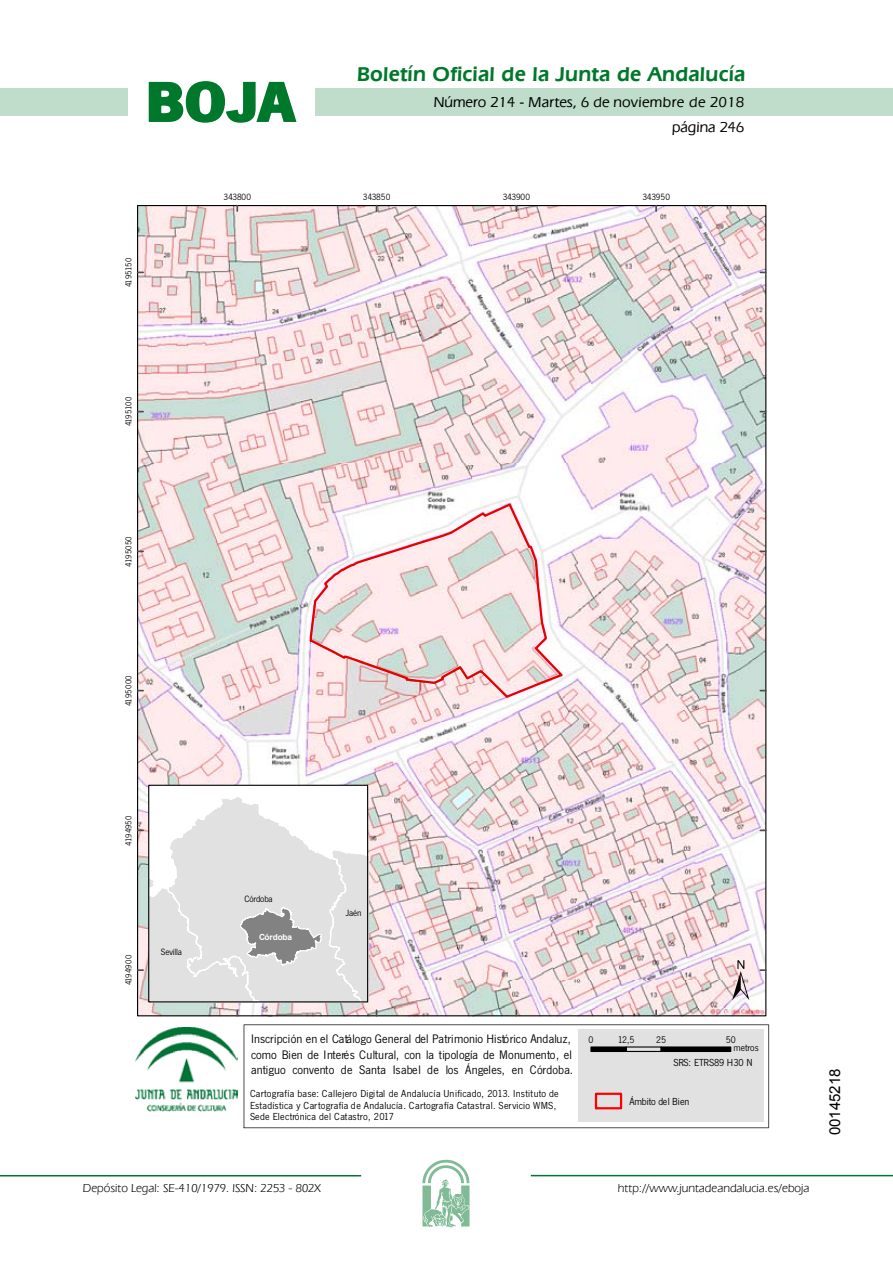
<style>
.page{position:relative;width:893px;height:1263px;background:#fff}
.page>*{position:absolute;margin:0;border:0;box-sizing:border-box;transform-origin:0 0}
.t1{font:700 57.75px "News Got T";color:#00782c;scale:1.14 1}
.t2{font:56.85px "ESRI North";color:#000}
.t3{font:600 21px "Eras IT Cby BT";letter-spacing:.01em;color:#00782c}
.t4{font:500 15px/24.5px "Eras IT Cby BT";color:#000;text-align:right}
.t5{font:15px "Arial";color:#000}
.t6{font:12.75px/15.3px "News Got T";letter-spacing:.005em;color:#000}
.t7{font:12px "Eras IT Cby BT";color:#000}
.t8{font:10.65px/11.4px "News Got T";letter-spacing:.02em;color:#000}
.t9{font:10.65px "News Got T";letter-spacing:-.015em;color:#000}
.t10{font:10.65px "News Got T";letter-spacing:-.01em;color:#000}
.t11{font:10.05px/8.9px "News Got T";color:#000}
.t12{font:9.45px "News Got T";letter-spacing:-.02em;color:#000}
.t13{font:8.85px "News Got T";letter-spacing:.005em;color:#000}
.t14{font:700 8.4px "Arial";letter-spacing:-.01em;color:#fff}
</style>
<div class="page">
<div style="left:315px;top:88px;width:577px;height:28px;background:#bfddca"></div>
<div style="left:0;top:88px;width:128px;height:28px;background:#bfddca"></div>
<hr style="left:0;top:1175px;width:361px;height:2px;background:#00782c">
<svg style="left:422px;top:1159px;width:47px;height:68px"></svg>
<hr style="left:531px;top:1175px;width:361px;height:1px;background:#00782c">
<svg style="left:148px;top:81px;width:149px;height:42px"></svg>
<div style="left:244px;top:1024px;width:525px;height:104px;border:1px solid #4e4e4e"></div>
<div style="left:578px;top:1030px;width:186px;height:92px;background:#e1e1e1"></div>
<img style="left:139px;top:207px;width:625px;height:807px">
<svg style="left:308px;top:502px;width:257px;height:198px"></svg>
<svg style="left:236px;top:1010px;width:2px;height:6px"></svg>
<svg style="left:515px;top:1010px;width:2px;height:6px"></svg>
<svg style="left:655px;top:1010px;width:2px;height:6px"></svg>
<hr style="left:591px;top:1047px;width:35px;height:4px;background:#000">
<div style="left:590px;top:1046px;width:36px;height:6px;border:1px solid #000"></div>
<div style="left:625px;top:1046px;width:36px;height:6px;border:1px solid #000"></div>
<hr style="left:661px;top:1047px;width:69px;height:4px;background:#000">
<div style="left:660px;top:1046px;width:71px;height:6px;border:1px solid #000"></div>
<div style="left:595px;top:1093px;width:27px;height:16px;border:2px solid #f00"></div>
<div style="left:149px;top:786px;width:218px;height:216px;background:#fff"></div>
<svg style="left:150px;top:797px;width:216px;height:203px"></svg>
<div style="left:148px;top:785px;width:220px;height:217px;border:1px solid #000"></div>
<img style="left:135px;top:1028px;width:103px;height:84px">
<h1 class="t1" style="left:145px;top:68px;width:133px">BOJA</h1>
<h3 class="t3" style="left:357px;top:62px;width:390px">Boletín Oficial de la Junta de Andalucía</h3>
<h3 class="t4" style="left:434px;top:90px;width:312px">Número 214 - Martes, 6 de noviembre de 2018 página 246</h3>
<p class="t12" style="left:224px;top:191px;width:29px">343800</p>
<p class="t12" style="left:363px;top:191px;width:29px">343850</p>
<p class="t12" style="left:502px;top:191px;width:29px">343900</p>
<p class="t12" style="left:642px;top:191px;width:29px">343950</p>
<p class="t13" style="left:123px;top:287px;width:31px;rotate:-90deg">4195150</p>
<p class="t13" style="left:123px;top:426px;width:31px;rotate:-90deg">4195100</p>
<p class="t13" style="left:123px;top:567px;width:32px;rotate:-90deg">4195050</p>
<p class="t13" style="left:123px;top:706px;width:32px;rotate:-90deg">4195000</p>
<p class="t13" style="left:123px;top:846px;width:32px;rotate:-90deg">4194950</p>
<p class="t13" style="left:123px;top:985px;width:32px;rotate:-90deg">4194900</p>
<p class="t12" style="left:161px;top:946px;width:22px">Sevilla</p>
<p class="t12" style="left:244px;top:894px;width:30px">Córdoba</p>
<p class="t14" style="left:259px;top:931px;width:35px">Córdoba</p>
<p class="t12" style="left:346px;top:907px;width:17px">Jaén</p>
<p class="t6" style="left:251px;top:1031px;width:323px">Inscripción en el Catálogo General del Patrimonio Histórico Andaluz, como Bien de Interés Cultural, con la tipología de Monumento, el antiguo convento de Santa Isabel de los Ángeles, en Córdoba.</p>
<p class="t8" style="left:250px;top:1088px;width:310px">Cartografía base: Callejero Digital de Andalucía Unificado, 2013. Instituto de<br>Estadística y Cartografía de Andalucía. Cartografía Catastral. Servicio WMS,<br>Sede Electrónica del Catastro, 2017</p>
<h2 class="t2" style="left:732px;top:947px;width:19px">±</h2>
<p class="t11" style="left:588px;top:1035px;width:6px">0</p>
<p class="t11" style="left:617px;top:1035px;width:18px">12,5</p>
<p class="t11" style="left:656px;top:1035px;width:11px">25</p>
<p class="t11" style="left:733px;top:1035px;width:27px;text-indent:-8px">50 metros</p>
<p class="t9" style="left:673px;top:1057px;width:81px">SRS: ETRS89 H30 N</p>
<p class="t10" style="left:629px;top:1095px;width:62px">Ámbito del Bien</p>
<p class="t7" style="left:83px;top:1181px;width:239px">Depósito Legal: SE-410/1979. ISSN: 2253 - 802X</p>
<p class="t7" style="left:618px;top:1181px;width:193px">http://www.juntadeandalucia.es/eboja</p>
<h3 class="t5" style="left:825px;top:1135px;width:68px;rotate:-90deg">00145218</h3>
</div>
